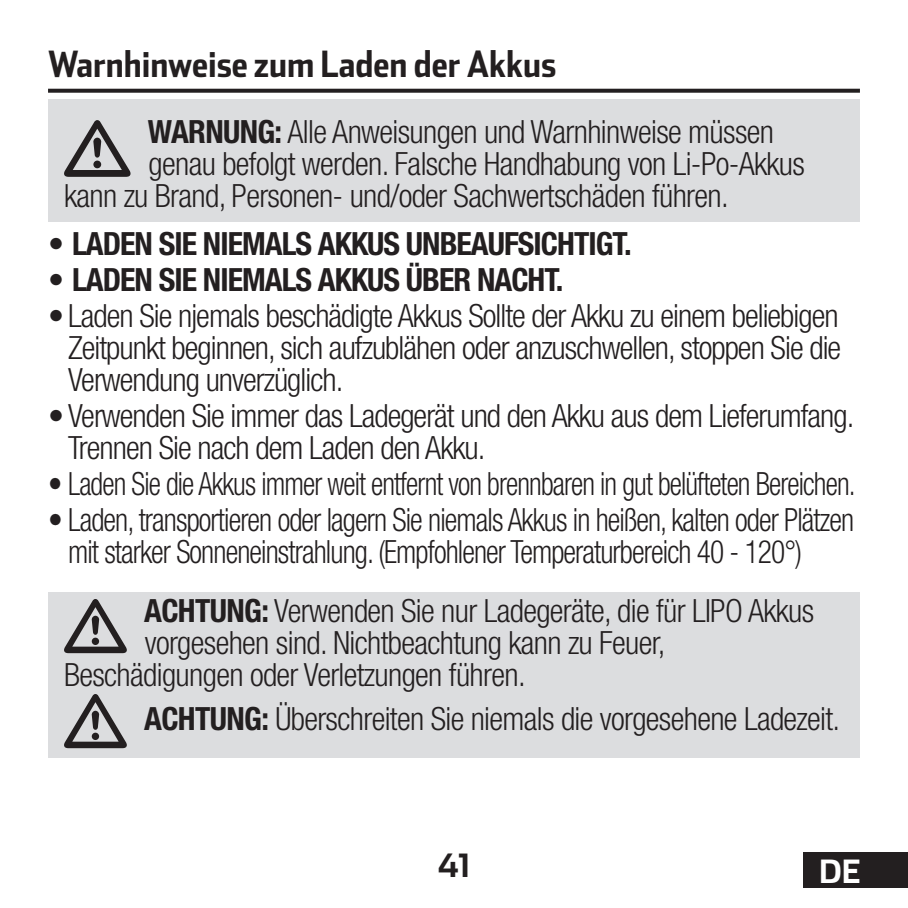
<style>
.page{position:relative;width:908px;height:908px;background:#fff}
.page>*{position:absolute;margin:0;border:0;box-sizing:border-box;transform-origin:0 0}
.t1{font:700 36px "Stainless Cond";color:#231f20}
.t2{font:300 condensed 32px/32px "Helvetica Neue LT Std";letter-spacing:-.03em;color:#231f20;text-align:justify}
.t3{font:300 condensed 32px/32px "Helvetica Neue LT Std";letter-spacing:-.03em;color:#231f20;scale:.92 1}
.t4{font:300 condensed 32px "Helvetica Neue LT Std";letter-spacing:-.03em;color:#231f20;scale:.89 1}
.t5{font:700 condensed 32px "Helvetica Neue LT Std";letter-spacing:-.03em;color:#231f20}
.t6{font:700 32px "Stainless";color:#231f20}
.t7{font:700 32px "Stainless";color:#fff}
.s1{font-weight:700}
</style>
<div class="page">
<div style="left:802px;top:851px;width:105px;height:36px;background:#231f20"></div>
<div style="left:48px;top:99px;width:811px;height:123px;background:#dcdddf"></div>
<svg style="left:48px;top:89px;width:811px;height:4px;background:#322f2f"></svg>
<svg style="left:64px;top:120px;width:66px;height:57px"></svg>
<div style="left:48px;top:592px;width:811px;height:165px;background:#dcdddf"></div>
<svg style="left:64px;top:599px;width:63px;height:54px"></svg>
<svg style="left:64px;top:694px;width:63px;height:53px"></svg>
<p class="t1" style="left:48px;top:42px;width:509px">Warnhinweise zum Laden der Akkus</p>
<p class="t2" style="left:148px;top:115px;width:627px"><span class="s1">WARNUNG:</span> Alle Anweisungen und Warnhinweise müssen</p>
<p class="t2" style="left:148px;top:147px;width:657px">genau befolgt werden. Falsche Handhabung von Li-Po-Akkus</p>
<p class="t2" style="left:64px;top:179px;width:666px">kann zu Brand, Personen- und/oder Sachwertschäden führen.</p>
<p class="t5" style="left:48px;top:224px;width:585px">• LADEN SIE NIEMALS AKKUS UNBEAUFSICHTIGT.</p>
<p class="t5" style="left:48px;top:260px;width:517px">• LADEN SIE NIEMALS AKKUS ÜBER NACHT.</p>
<p class="t2" style="left:68px;top:299px;width:774px;text-indent:-20px">• Laden Sie njemals beschädigte Akkus Sollte der Akku zu einem beliebigen Zeitpunkt beginnen, sich aufzublähen oder anzuschwellen, stoppen Sie die Verwendung unverzüglich.</p>
<p class="t2" style="left:68px;top:399px;width:787px;text-indent:-20px">• Verwenden Sie immer das Ladegerät und den Akku aus dem Lieferumfang.<br>Trennen Sie nach dem Laden den Akku.</p>
<p class="t4" style="left:48px;top:465px;width:908px">• Laden Sie die Akkus immer weit entfernt von brennbaren in gut belüfteten Bereichen.</p>
<p class="t3" style="left:68px;top:503px;width:855px;text-indent:-20px">• Laden, transportieren oder lagern Sie niemals Akkus in heißen, kalten oder Plätzen mit starker Sonneneinstrahlung. (Empfohlener Temperaturbereich 40 - 120°)</p>
<p class="t2" style="left:144px;top:594px;width:671px"><span class="s1">ACHTUNG:</span> Verwenden Sie nur Ladegeräte, die für LIPO Akkus</p>
<p class="t2" style="left:145px;top:626px;width:522px">vorgesehen sind. Nichtbeachtung kann zu Feuer,</p>
<p class="t2" style="left:64px;top:658px;width:463px">Beschädigungen oder Verletzungen führen.</p>
<p class="t2" style="left:144px;top:702px;width:697px"><span class="s1">ACHTUNG:</span> Überschreiten Sie niemals die vorgesehene Ladezeit.</p>
<p class="t6" style="left:438px;top:845px;width:33px">41</p>
<p class="t7" style="left:818px;top:850px;width:43px">DE</p>
</div>
